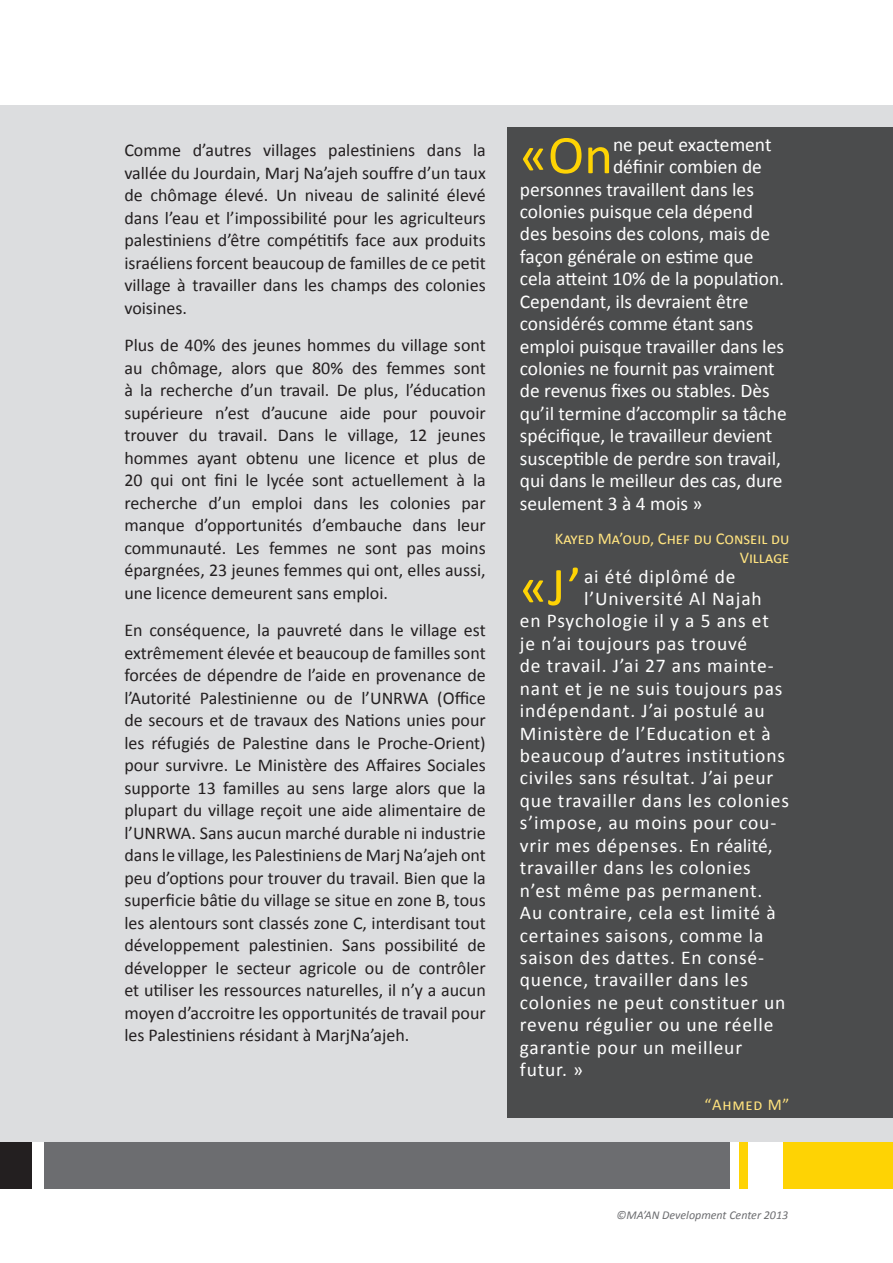
<style>
.page{position:relative;width:893px;height:1263px;background:#fff}
.page>*{position:absolute;margin:0;border:0;box-sizing:border-box;transform-origin:0 0}
.t1{font:54.9px "Calibri";color:#fed304}
.t2{font:19.5px/22.5px "Calibri";letter-spacing:.035em;color:#fff}
.t3{font:19.5px/22.5px "Calibri";color:#fff}
.t4{font:18px/22.5px "Calibri";color:#231f20}
.t5{font:16.5px/18.9px "Calibri";color:#ffe380;text-align:right}
.t6{font:16.5px "Calibri";letter-spacing:.045em;color:#ffe27d}
.t7{font:italic 12px "Calibri";color:#6c6d70}
</style>
<div class="page">
<div style="left:0;top:1124px;width:729px;height:65px;background:#6c6d70"></div>
<div style="left:740px;top:1124px;width:153px;height:65px;background:#fed304"></div>
<div style="left:748px;top:1118px;width:34px;height:75px;background:#fff"></div>
<div style="left:32px;top:1118px;width:12px;height:75px;background:#fff"></div>
<div style="left:0;top:1125px;width:32px;height:64px;background:#231f20"></div>
<div style="left:0;top:105px;width:893px;height:1037px;background:#dcdddf"></div>
<div style="left:507px;top:128px;width:386px;height:990px;background:#4b4c4d"></div>
<p class="t4" style="left:193px;top:138px;width:60px">’d autres</p>
<p class="t4" style="left:263px;top:138px;width:55px">villages</p>
<p class="t4" style="left:328px;top:138px;width:89px">palestiniens</p>
<p class="t4" style="left:473px;top:138px;width:14px">la</p>
<p class="t4" style="left:427px;top:138px;width:36px">dans</p>
<p class="t4" style="left:124px;top:138px;width:363px">Comme<br>vallée du Jourdain, Marj Na’ajeh souffre ’d un taux de chômage élevé. Un niveau de salinité élevé dans ’l eau et ’l impossibilité pour les agriculteurs palestiniens ’d être compétitifs face aux produits israéliens forcent beaucoup de familles de ce petit village à travailler dans les champs des colonies voisines.</p>
<p class="t4" style="left:124px;top:333px;width:363px;text-align:right">Plus de 40% des jeunes hommes du village sont sont</p>
<p class="t4" style="left:151px;top:356px;width:73px">chômage,</p>
<p class="t4" style="left:386px;top:356px;width:60px">femmes</p>
<p class="t4" style="left:231px;top:356px;width:37px">alors</p>
<p class="t4" style="left:352px;top:356px;width:27px">des</p>
<p class="t4" style="left:312px;top:356px;width:33px">80%</p>
<p class="t4" style="left:124px;top:356px;width:20px">au</p>
<p class="t4" style="left:124px;top:378px;width:363px">à la recherche ’d un travail. De plus ’l, éducation</p>
<p class="t4" style="left:430px;top:401px;width:58px">pouvoir</p>
<p class="t4" style="left:275px;top:356px;width:29px">que</p>
<p class="t4" style="left:124px;top:401px;width:80px">supérieure</p>
<p class="t4" style="left:215px;top:401px;width:36px">’n est</p>
<p class="t4" style="left:262px;top:401px;width:68px">’d aucune</p>
<p class="t4" style="left:340px;top:401px;width:33px">aide</p>
<p class="t4" style="left:383px;top:401px;width:36px">pour</p>
<p class="t4" style="left:124px;top:423px;width:56px">trouver</p>
<p class="t4" style="left:189px;top:423px;width:20px">du</p>
<p class="t4" style="left:218px;top:423px;width:51px">travail.</p>
<p class="t4" style="left:278px;top:423px;width:38px">Dans</p>
<p class="t4" style="left:324px;top:423px;width:15px">le</p>
<p class="t4" style="left:348px;top:423px;width:52px">village,</p>
<p class="t4" style="left:409px;top:423px;width:20px">12</p>
<p class="t4" style="left:438px;top:423px;width:50px">jeunes</p>
<p class="t4" style="left:124px;top:446px;width:65px">hommes</p>
<p class="t4" style="left:124px;top:468px;width:363px">20 qui ont fini le lycée sont actuellement à la</p>
<p class="t4" style="left:461px;top:491px;width:26px">par</p>
<p class="t4" style="left:246px;top:446px;width:54px">obtenu</p>
<p class="t4" style="left:345px;top:446px;width:52px">licence</p>
<p class="t4" style="left:428px;top:446px;width:32px">plus</p>
<p class="t4" style="left:467px;top:446px;width:20px">de</p>
<p class="t4" style="left:197px;top:446px;width:42px">ayant</p>
<p class="t4" style="left:404px;top:446px;width:16px">et</p>
<p class="t4" style="left:308px;top:446px;width:29px">une</p>
<p class="t4" style="left:208px;top:491px;width:34px">’d un</p>
<p class="t4" style="left:124px;top:491px;width:75px">recherche</p>
<p class="t4" style="left:252px;top:491px;width:52px">emploi</p>
<p class="t4" style="left:359px;top:491px;width:22px">les</p>
<p class="t4" style="left:390px;top:491px;width:62px">colonies</p>
<p class="t4" style="left:313px;top:491px;width:36px">dans</p>
<p class="t4" style="left:124px;top:513px;width:62px">manque</p>
<p class="t4" style="left:195px;top:513px;width:109px">’d opportunités</p>
<p class="t4" style="left:313px;top:513px;width:91px">’d embauche</p>
<p class="t4" style="left:412px;top:513px;width:36px">dans</p>
<p class="t4" style="left:457px;top:513px;width:30px">leur</p>
<p class="t4" style="left:124px;top:536px;width:363px">communauté.<br>épargnées, 23 jeunes femmes qui ont, elles aussi, une licence demeurent sans emploi.</p>
<p class="t4" style="left:124px;top:618px;width:363px;text-align:right">En conséquence, la pauvreté dans le village est extrêmement élevée et beaucoup de familles sont forcées de dépendre de ’l aide en provenance de (Office</p>
<p class="t4" style="left:269px;top:536px;width:60px">femmes</p>
<p class="t4" style="left:441px;top:536px;width:46px">moins</p>
<p class="t4" style="left:236px;top:536px;width:25px">Les</p>
<p class="t4" style="left:365px;top:536px;width:33px">sont</p>
<p class="t4" style="left:337px;top:536px;width:20px">ne</p>
<p class="t4" style="left:407px;top:536px;width:27px">pas</p>
<p class="t4" style="left:124px;top:686px;width:68px">’lAutorité</p>
<p class="t4" style="left:124px;top:708px;width:363px">de secours et de travaux des Nations unies pour</p>
<p class="t4" style="left:124px;top:731px;width:363px">les réfugiés de Palestine dans le Proche-Orient(</p>
<p class="t4" style="left:124px;top:753px;width:363px">pour survivre. Le Ministère des Affaires Sociales</p>
<p class="t4" style="left:124px;top:776px;width:363px">supporte 13 familles au sens large alors que la</p>
<p class="t4" style="left:124px;top:798px;width:363px">plupart du village reçoit une aide alimentaire de</p>
<p class="t4" style="left:124px;top:821px;width:363px">’l UNRWA. Sans aucun marché durable ni industrie</p>
<p class="t4" style="left:124px;top:843px;width:363px">dans le village, les Palestiniens de Marj Na’ajeh ont</p>
<p class="t4" style="left:124px;top:866px;width:363px">peu ’d options pour trouver du travail. Bien que la</p>
<p class="t4" style="left:124px;top:888px;width:363px">superficie bâtie du village se situe en zone ,B tous</p>
<p class="t4" style="left:124px;top:911px;width:363px">les alentours sont classés zone ,C interdisant tout</p>
<p class="t4" style="left:467px;top:933px;width:20px">de</p>
<p class="t4" style="left:361px;top:686px;width:69px">’l UNRWA</p>
<p class="t4" style="left:200px;top:686px;width:99px">Palestinienne</p>
<p class="t4" style="left:334px;top:686px;width:20px">de</p>
<p class="t4" style="left:307px;top:686px;width:20px">ou</p>
<p class="t4" style="left:124px;top:933px;width:117px">développement</p>
<p class="t4" style="left:385px;top:933px;width:75px">possibilité</p>
<p class="t4" style="left:249px;top:933px;width:86px">palestinien.</p>
<p class="t4" style="left:342px;top:933px;width:35px">Sans</p>
<p class="t4" style="left:124px;top:956px;width:363px">développer<br>et utiliser les ressources naturelles ay’ni l, a u c u n moyen ’d accroitre les opportunités de travail pour les Palestiniens résidant à MarjNa’ajeh.</p>
<p class="t4" style="left:419px;top:956px;width:69px">contrôler</p>
<p class="t4" style="left:216px;top:956px;width:15px">le</p>
<p class="t4" style="left:299px;top:956px;width:59px">agricole</p>
<p class="t4" style="left:392px;top:956px;width:20px">de</p>
<p class="t4" style="left:237px;top:956px;width:56px">secteur</p>
<p class="t4" style="left:365px;top:956px;width:20px">ou</p>
<p class="t1" style="left:520px;top:121px;width:95px">«On</p>
<p class="t3" style="left:613px;top:132px;width:160px">ne peut exactement</p>
<p class="t3" style="left:520px;top:154px;width:268px;text-indent:93px">définir combien de personnes travaillent dans les colonies puisque cela dépend<br>des besoins des colons, mais de façon générale on estime que cela atteint 10% de la population.<br>Cependant, ils devraient être considérés comme étant sans emploi puisque travailler dans les colonies ne fournit pas vraiment de revenus fixes ou stables. Dès qu i l’ termine ’d accomplir sa tâche spécifique le, travailleur devient susceptible de perdre son travail, qui dans le meilleur des cas, dure seulement 4à3 mois «</p>
<p class="t5" style="left:555px;top:528px;width:236px">Kayed Ma’oud, Chef du Conseil du<br>Village</p>
<p class="t1" style="left:520px;top:553px;width:63px">’J«</p>
<p class="t2" style="left:584px;top:564px;width:153px">ai été diplômé de</p>
<p class="t2" style="left:520px;top:586px;width:251px;text-indent:64px">’l Université Al Najah en Psychologie 5ayil ans et je ’n ai toujours pas trouvé</p>
<p class="t2" style="left:520px;top:676px;width:264px">nant et je ne suis toujours pas</p>
<p class="t2" style="left:520px;top:654px;width:255px">de travail ’J. ai 27 ans mainte-</p>
<p class="t2" style="left:520px;top:698px;width:271px">indépendant ’J. ai postulé au<br>Ministère de ’l Education et à beaucoup ’d autres institutions civiles sans résultat ’J. ai peur que travailler dans les colonies</p>
<p class="t2" style="left:520px;top:833px;width:254px">vrir mes dépenses. En réalité,</p>
<p class="t2" style="left:520px;top:811px;width:258px">’s impose, au moins pour cou-</p>
<p class="t2" style="left:520px;top:855px;width:257px">travailler dans les colonies<br>’n est même pas permanent.<br>Au contraire, cela est limité à certaines saisons, comme la</p>
<p class="t2" style="left:520px;top:968px;width:230px">quence, travailler dans les</p>
<p class="t2" style="left:520px;top:945px;width:246px">saison des dattes. En consé-</p>
<p class="t2" style="left:520px;top:990px;width:267px">colonies ne peut constituer un revenu régulier ou une réelle garantie pour un meilleur futur «.</p>
<p class="t6" style="left:704px;top:1094px;width:87px">“Ahmed M“</p>
<p class="t7" style="left:617px;top:1207px;width:173px">©MA’AN Development Center 2013</p>
</div>
